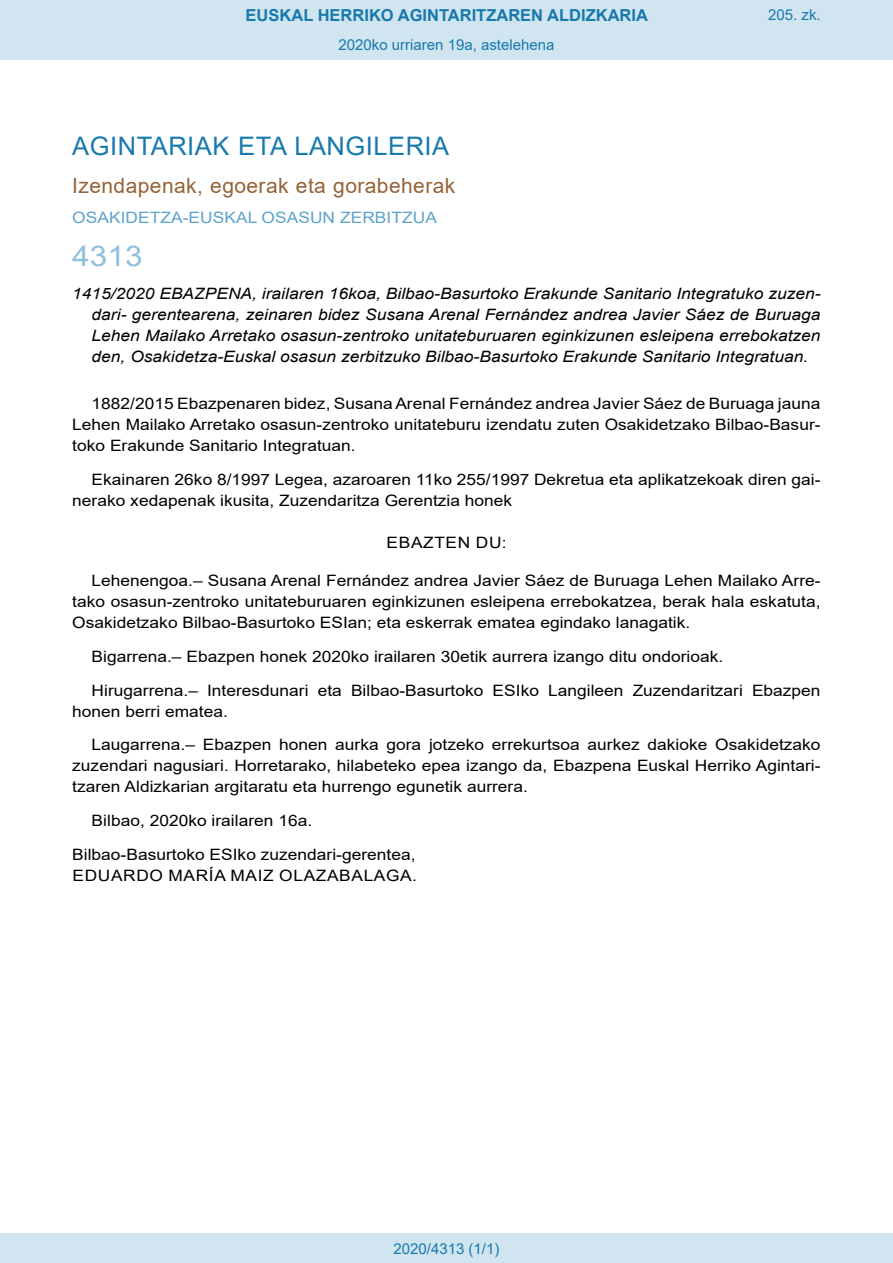
<style>
.page{position:relative;width:893px;height:1263px;background:#fff}
.page>*{position:absolute;margin:0;border:0;box-sizing:border-box;transform-origin:0 0}
.BOPVOrden{font:28.5px "Arial";color:#90c0db;scale:1.11 1}
.BOPVSeccion{font:25.5px "Arial";letter-spacing:.02em;color:#1879ad}
.BOPVSubseccion{font:21px "Arial";letter-spacing:.02em;color:#956338}
.t1{font:700 16.5px "Arial";color:#1879ad}
.BOPVDetalle{font:15.6px/21px "Arial";color:#000;text-align:justify;scale:1.11 1}
.BOPVTitulo{font:italic 15.6px/21px "Arial";color:#000;text-align:justify;scale:1.11 1}
.BOPVFirmaPuesto{font:15.6px "Arial";color:#000;scale:1.11 1}
.BOPVOrganismo{font:15.6px "Arial";letter-spacing:.005em;color:#5ea4ca;scale:1.11 1}
.BOPVFirmaNombre{font:15.6px "Arial";letter-spacing:.035em;color:#000;scale:1.11 1}
.BOPVFirmaLugFec{font:15.6px "Arial";color:#000;scale:1.11 1}
.BOPVClave{font:15.6px "Arial";letter-spacing:.035em;color:#000;scale:1.11 1}
.Paginacion_Centro{font:15px "Arial";color:#1879ad}
</style>
<div class="page">
<div style="left:0;top:0;width:893px;height:60px;background:#d0e5f0"></div>
<div style="left:0;top:1233px;width:893px;height:30px;background:#d0e5f0"></div>
<p class="t1" style="left:246px;top:3px;width:404px">EUSKAL HERRIKO AGINTARITZAREN ALDIZKARIA</p>
<p class="Paginacion_Centro" style="left:338px;top:35px;width:217px">2020ko urriaren 19a, astelehena</p>
<p class="Paginacion_Centro" style="left:768px;top:5px;width:54px">205. zk.</p>
<p class="BOPVSeccion" style="left:72px;top:128px;width:378px">AGINTARIAK ETA LANGILERIA</p>
<p class="BOPVSubseccion" style="left:72px;top:171px;width:385px">Izendapenak, egoerak eta gorabeherak</p>
<p class="BOPVOrganismo" style="left:72px;top:207px;width:330px">OSAKIDETZA-EUSKAL OSASUN ZERBITZUA</p>
<p class="BOPVOrden" style="left:72px;top:236px;width:65px">4313</p>
<p class="BOPVTitulo" style="left:92px;top:284px;width:658px;text-indent:-19px">1415/2020 EBAZPENA, irailaren 16koa, Bilbao-Basurtoko Erakunde Sanitario Integratuko zuzen&shy;dari- gerentearena, zeinaren bidez Susana Arenal Fernández andrea Javier Sáez de Buruaga Lehen Mailako Arretako osasun-zentroko unitateburuaren eginkizunen esleipena errebokatzen den, Osakidetza-Euskal osasun zerbitzuko Bilbao-Basurtoko Erakunde Sanitario Integratuan.</p>
<p class="BOPVDetalle" style="left:72px;top:393px;width:676px;text-indent:19px">1882/2015 Ebazpenaren bidez, Susana Arenal Fernández andrea Javier Sáez de Buruaga jauna Lehen Mailako Arretako osasun-zentroko unitateburu izendatu zuten Osakidetzako Bilbao-Basur&shy;toko Erakunde Sanitario Integratuan.</p>
<p class="BOPVDetalle" style="left:72px;top:469px;width:676px;text-indent:19px">Ekainaren 26ko 8/1997 Legea, azaroaren 11ko 255/1997 Dekretua eta aplikatzekoak diren gai&shy;nerako xedapenak ikusita, Zuzendaritza Gerentzia honek</p>
<p class="BOPVClave" style="left:387px;top:532px;width:110px">EBAZTEN DU:</p>
<p class="BOPVDetalle" style="left:72px;top:570px;width:676px;text-indent:19px">Lehenengoa.– Susana Arenal Fernández andrea Javier Sáez de Buruaga Lehen Mailako Arre&shy;tako osasun-zentroko unitateburuaren eginkizunen esleipena errebokatzea, berak hala eskatuta, Osakidetzako Bilbao-Basurtoko ESIan; eta eskerrak ematea egindako lanagatik.</p>
<p class="BOPVDetalle" style="left:92px;top:646px;width:570px">Bigarrena.– Ebazpen honek 2020ko irailaren 30etik aurrera izango ditu ondorioak.</p>
<p class="BOPVDetalle" style="left:72px;top:679px;width:676px;text-indent:19px">Hirugarrena.– Interesdunari eta Bilbao-Basurtoko ESIko Langileen Zuzendaritzari Ebazpen honen berri ematea.</p>
<p class="BOPVDetalle" style="left:72px;top:734px;width:676px;text-indent:19px">Laugarrena.– Ebazpen honen aurka gora jotzeko errekurtsoa aurkez dakioke Osakidetzako zuzendari nagusiari. Horretarako, hilabeteko epea izango da, Ebazpena Euskal Herriko Agintari&shy;tzaren Aldizkarian argitaratu eta hurrengo egunetik aurrera.</p>
<p class="BOPVFirmaLugFec" style="left:92px;top:810px;width:200px">Bilbao, 2020ko irailaren 16a.</p>
<p class="BOPVFirmaPuesto" style="left:72px;top:843px;width:311px">Bilbao-Basurtoko ESIko zuzendari-gerentea,</p>
<p class="BOPVFirmaNombre" style="left:73px;top:864px;width:312px">EDUARDO MARÍA MAIZ OLAZABALAGA.</p>
<p class="Paginacion_Centro" style="left:393px;top:1238px;width:107px">2020/4313 (1/1)</p>
</div>
